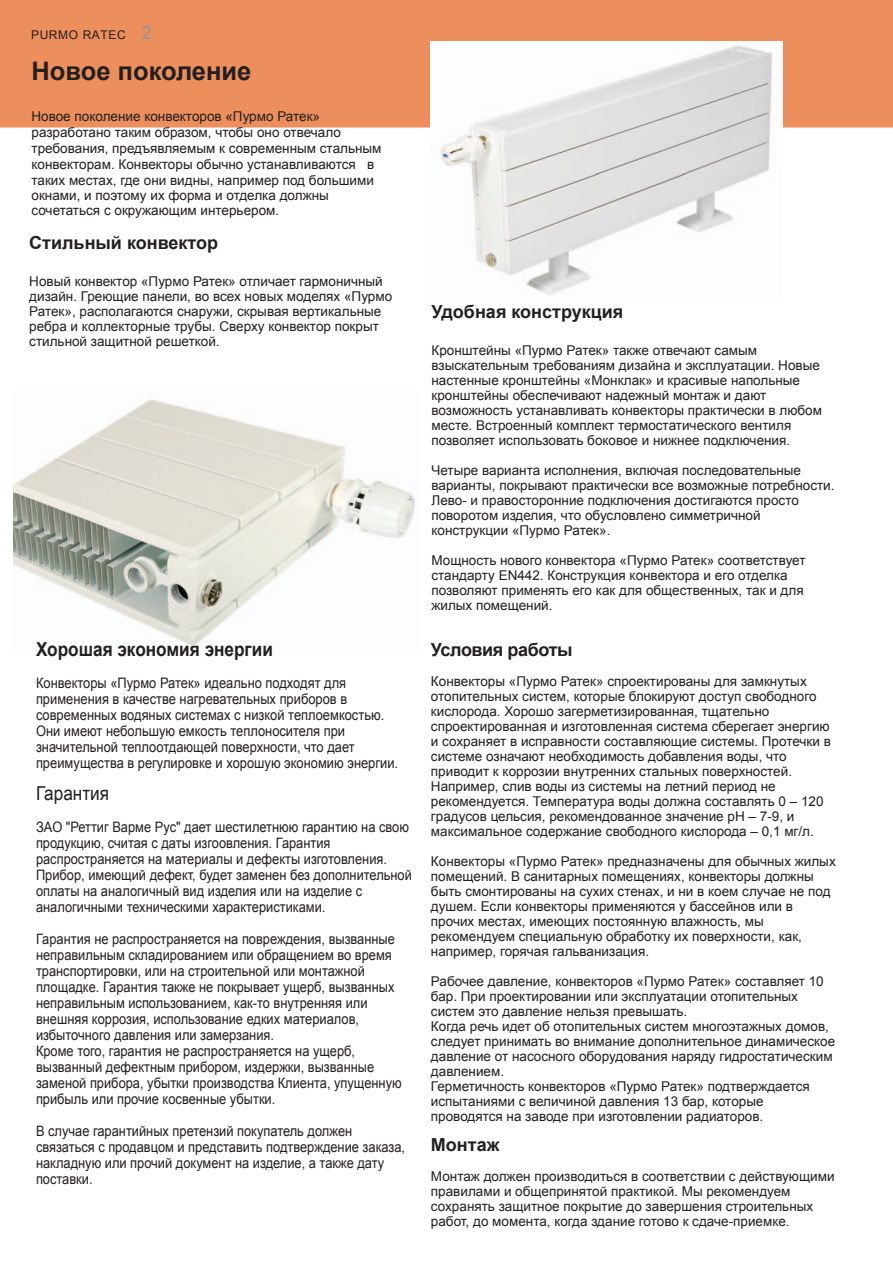
<style>
.page{position:relative;width:893px;height:1263px;background:#fff}
.page>*{position:absolute;margin:0;border:0;box-sizing:border-box;transform-origin:0 0}
.t1{font:700 25.5px "Arial";color:#231f20}
.t2{font:700 19.2px "Arial";color:#231f20;scale:.89 1}
.t3{font:19.2px "Arial";color:#231f20;scale:.89 1}
.t4{font:700 18px "Arial";color:#231f20}
.t5{font:700 18px "Arial";letter-spacing:-.025em;color:#231f20}
.t6{font:14.4px/16px "Arial";color:#231f20;scale:.89 1}
.t7{font:13.5px/15px "Arial";color:#231f20}
.t8{font:12px "Arial";letter-spacing:.05em;color:#231f20}
.s1{font-size:18px;color:#939598}
.s2{font-style:inherit}
</style>
<div class="page">
<div style="left:0;top:0;width:893px;height:128px;background:#ec8f5d"></div>
<img style="left:14px;top:399px;width:401px;height:248px">
<img style="left:431px;top:42px;width:351px;height:253px">
<p class="t8" style="left:31px;top:27px;width:122px">PURMO RATEC <span class="s1">2</span></p>
<h1 class="t1" style="left:32px;top:54px;width:221px">Новое поколение</h1>
<p class="t7" style="left:32px;top:108px;width:351px;line-height:15.8px">Новое поколение конвекторов «Пурмо Ратек» разработано таким образом, чтобы оно отвечало требования, предъявляемым к современным стальным конвекторам. Конвекторы обычно устанавливаются в таких местах, где они видны, например под большими окнами, и поэтому их форма и отделка должны сочетаться с окружающим интерьером.</p>
<h3 class="t4" style="left:29px;top:231px;width:190px">Стильный конвектор</h3>
<p class="t7" style="left:29px;top:274px;width:364px">Новый конвектор «Пурмо Ратек» отличает гармоничный дизайн. Греющие панели, во всех новых моделях «Пурмо Ратек», располагаются снаружи, скрывая вертикальные ребра и коллекторные трубы. Сверху конвектор покрыт стильной защитной решеткой.</p>
<h2 class="t2" style="left:36px;top:637px;width:268px">Хорошая экономия энергии</h2>
<p class="t6" style="left:36px;top:675px;width:408px">Конвекторы «Пурмо Ратек» идеально подходят для применения в качестве нагревательных приборов в современных водяных системах с низкой теплоемкостью.<br>Они имеют небольшую емкость теплоносителя при значительной теплоотдающей поверхности, что дает преимущества в регулировке и хорошую экономию энергии.</p>
<h2 class="t3" style="left:36px;top:781px;width:84px">Гарантия</h2>
<p class="t6" style="left:36px;top:819px;width:424px"><span class="s2">ЗАО "</span>Реттиг Варме Рус<span class="s2">"</span> дает шестилетнюю гарантию на свою продукцию, считая с даты изгоовления. Гарантия распространяется на материалы и дефекты изготовления.<br>Прибор, имеющий дефект, будет заменен без дополнительной оплаты на аналогичный вид изделия или на изделие с аналогичными техническими характеристиками.</p>
<p class="t6" style="left:36px;top:931px;width:412px">Гарантия не распространяется на повреждения, вызванные неправильным складированием или обращением во время транспортировки, или на строительной или монтажной площадке. Гарантия также не покрывает ущерб, вызванных неправильным использованием, как-то внутренняя или внешняя коррозия, использование едких материалов, избыточного давления или замерзания.<br>Кроме того, гарантия не распространяется на ущерб, вызванный дефектным прибором, издержки, вызванные заменой прибора, убытки производства Клиента, упущенную прибыль или прочие косвенные убытки.</p>
<p class="t6" style="left:36px;top:1123px;width:416px">В случае гарантийных претензий покупатель должен связаться с продавцом и представить подтверждение заказа, накладную или прочий документ на изделие, а также дату поставки.</p>
<h3 class="t4" style="left:431px;top:300px;width:193px">Удобная конструкция</h3>
<p class="t7" style="left:431px;top:343px;width:392px">Кронштейны «Пурмо Ратек» также отвечают самым взыскательным требованиям дизайна и эксплуатации. Новые настенные кронштейны «Монклак» и красивые напольные кронштейны обеспечивают надежный монтаж и дают возможность устанавливать конвекторы практически в любом месте. Встроенный комплект термостатического вентиля позволяет использовать боковое и нижнее подключения.</p>
<p class="t7" style="left:431px;top:463px;width:404px">Четыре варианта исполнения, включая последовательные варианты, покрывают практически все возможные потребности.<br>Лево- и правосторонние подключения достигаются просто поворотом изделия, что обусловлено симметричной конструкции «Пурмо Ратек».</p>
<p class="t7" style="left:431px;top:553px;width:375px">Мощность нового конвектора «Пурмо Ратек» соответствует стандарту EN442. Конструкция конвектора и его отделка позволяют применять его как для общественных, так и для жилых помещений.</p>
<h3 class="t5" style="left:431px;top:638px;width:143px">Условия работы</h3>
<p class="t7" style="left:431px;top:674px;width:401px">Конвекторы «Пурмо Ратек» спроектированы для замкнутых отопительных систем, которые блокируют доступ свободного кислорода. Хорошо загерметизированная, тщательно спроектированная и изготовленная система сберегает энергию и сохраняет в исправности составляющие системы. Протечки в системе означают необходимость добавления воды, что приводит к коррозии внутренних стальных поверхностей.<br>Например, слив воды из системы на летний период не рекомендуется. Температура воды должна составлять 0 – 120 градусов цельсия, рекомендованное значение рН – 7-9, и максимальное содержание свободного кислорода – 0,1 мг/л.</p>
<p class="t7" style="left:431px;top:854px;width:406px">Конвекторы «Пурмо Ратек» предназначены для обычных жилых помещений. В санитарных помещениях, конвекторы должны быть смонтированы на сухих стенах, и ни в коем случае не под душем. Если конвекторы применяются у бассейнов или в прочих местах, имеющих постоянную влажность, мы рекомендуем специальную обработку их поверхности, как, например, горячая гальванизация.</p>
<p class="t7" style="left:431px;top:974px;width:406px">Рабочее давление, конвекторов «Пурмо Ратек» составляет 10 бар. При проектировании или эксплуатации отопительных систем это давление нельзя превышать.<br>Когда речь идет об отопительных систем многоэтажных домов, следует принимать во внимание дополнительное динамическое давление от насосного оборудования наряду гидростатическим давлением.<br>Герметичность конвекторов «Пурмо Ратек» подтверждается испытаниями с величиной давления 13 бар, которые проводятся на заводе при изготовлении радиаторов.</p>
<h3 class="t4" style="left:431px;top:1133px;width:70px">Монтаж</h3>
<p class="t7" style="left:431px;top:1169px;width:405px">Монтаж должен производиться в соответствии с действующими правилами и общепринятой практикой. Мы рекомендуем сохранять защитное покрытие до завершения строительных работ, до момента, когда здание готово к сдаче-приемке.</p>
</div>
